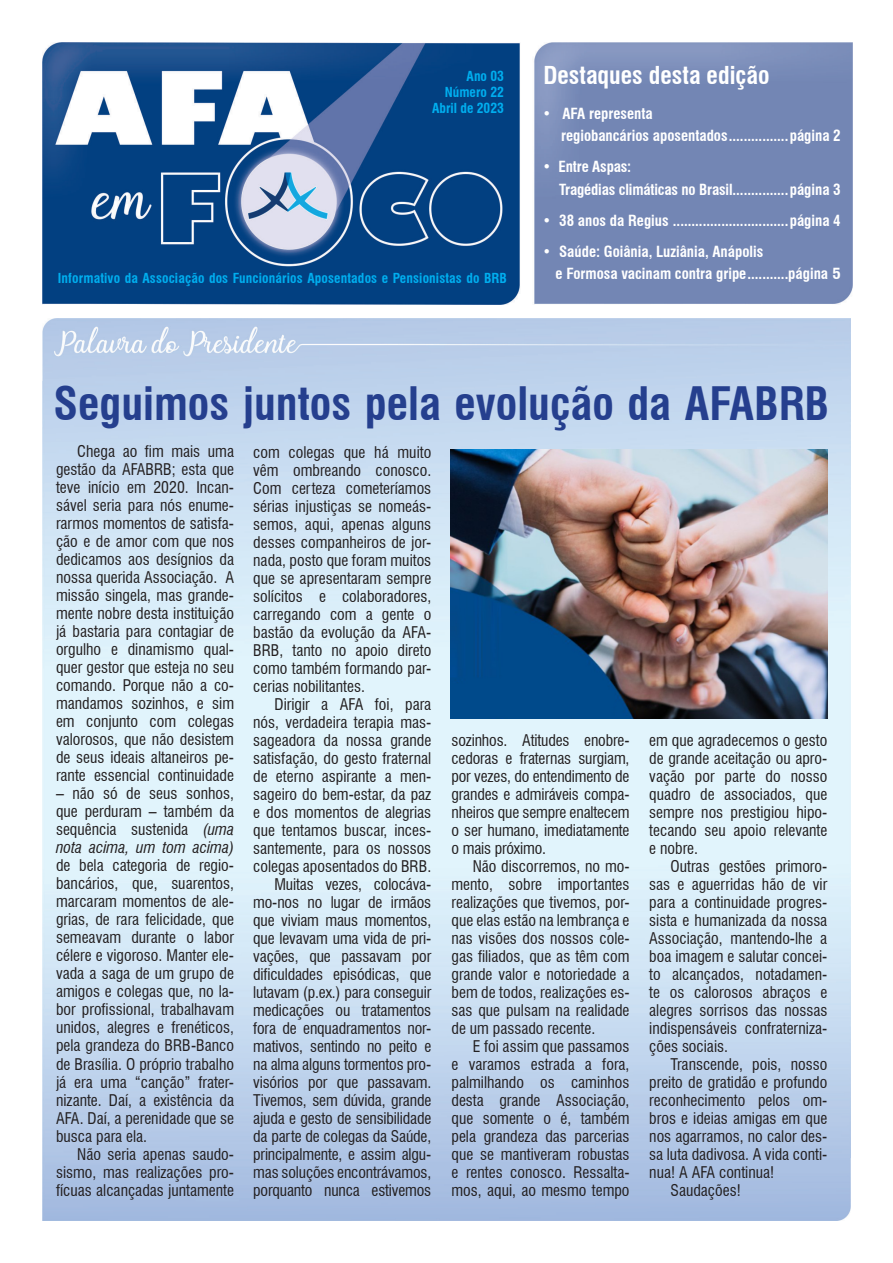
<style>
.page{position:relative;width:893px;height:1263px;background:#fff}
.page>*{position:absolute;margin:0;border:0;box-sizing:border-box;transform-origin:0 0}
.t1{font:700 condensed 45px "Swiss 721 BT";color:#253f8e}
.t2{font:700 condensed 24.15px "Swiss 721 BT";color:#fff}
.t3{font:condensed 15.75px/18px "Swiss 721 BT";color:#231f20;text-align:justify}
.t4{font:700 condensed 15px/22.5px "Swiss 721 BT";color:#fff}
.t5{font:700 condensed 13.5px "Swiss 721 BT";letter-spacing:.01em;color:#00aeef}
.s1{font-style:italic}
</style>
<div class="page">
<img style="left:42px;top:319px;width:808px;height:901px">
<img style="left:43px;top:43px;width:810px;height:261px">
<img style="left:451px;top:449px;width:377px;height:269px">
<p class="t5" style="left:467px;top:68px;width:39px">Ano 03</p>
<p class="t5" style="left:445px;top:84px;width:61px">Número 22</p>
<p class="t5" style="left:432px;top:100px;width:73px">Abril de 2023</p>
<p class="t5" style="left:58px;top:270px;width:450px">Informativo da Associação dos Funcionários Aposentados e Pensionistas do BRB</p>
<p class="t2" style="left:543px;top:60px;width:228px">Destaques desta edição</p>
<p class="t4" style="left:542px;top:102px;width:112px">• AFA representa</p>
<p class="t4" style="left:561px;top:124px;width:281px">regiobancários aposentados................página 2</p>
<p class="t4" style="left:559px;top:155px;width:283px;text-indent:-17px">• Entre Aspas:<br>Tragédias climáticas no Brasil...............página 3</p>
<p class="t4" style="left:542px;top:209px;width:300px">• 38 anos da Regius ...............................página 4</p>
<p class="t4" style="left:556px;top:240px;width:287px;text-indent:-13px">• Saúde: Goiânia, Luziânia, Anápolis<br>e Formosa vacinam contra gripe...........página 5</p>
<p class="t1" style="left:54px;top:376px;width:777px">Seguimos juntos pela evolução da AFABRB</p>
<p class="t3" style="left:56px;top:443px;width:180px;text-indent:21px">Chega ao fim mais uma gestão da AFABRB; esta que teve início em 2020. Incan&shy;sável seria para nós enume&shy;rarmos momentos de satisfa&shy;ção e de amor com que nos dedicamos aos desígnios da nossa querida Associação. A missão singela, mas grande&shy;mente nobre desta instituição já bastaria para contagiar de orgulho e dinamismo qual&shy;quer gestor que esteja no seu comando. Porque não a co&shy;mandamos sozinhos, e sim em conjunto com colegas valorosos, que não desistem de seus ideais altaneiros pe&shy;rante essencial continuidade</p>
<p class="t3" style="left:56px;top:785px;width:180px">– não só de seus sonhos, que perduram – também da sequência sustenida <span class="s1">(uma nota acima, um tom acima) </span>de bela categoria de regio&shy;bancários, que, suarentos, marcaram momentos de ale&shy;grias, de rara felicidade, que semeavam durante o labor célere e vigoroso. Manter ele&shy;vada a saga de um grupo de amigos e colegas que, no la&shy;bor profissional, trabalhavam unidos, alegres e frenéticos, pela grandeza do BRB-Banco de Brasília. O próprio trabalho já era uma “canção” frater&shy;nizante. Daí, a existência da AFA. Daí, a perenidade que se busca para ela.</p>
<p class="t3" style="left:56px;top:1145px;width:180px;text-indent:21px">Não seria apenas saudo&shy;sismo, mas realizações pro&shy;fícuas alcançadas juntamente</p>
<p class="t3" style="left:253px;top:443px;width:180px">com colegas que há muito vêm ombreando conosco.<br>Com certeza cometeríamos sérias injustiças se nomeás&shy;semos, aqui, apenas alguns desses companheiros de jor&shy;nada, posto que foram muitos que se apresentaram sempre solícitos e colaboradores, carregando com a gente o bastão da evolução da AFA-BRB, tanto no apoio direto como também formando par&shy;cerias nobilitantes.</p>
<p class="t3" style="left:253px;top:695px;width:180px;text-indent:21px">Dirigir a AFA foi, para nós, verdadeira terapia mas&shy;sageadora da nossa grande satisfação, do gesto fraternal de eterno aspirante a men&shy;sageiro do bem-estar, da paz e dos momentos de alegrias que tentamos buscar, inces&shy;santemente, para os nossos colegas aposentados do BRB.</p>
<p class="t3" style="left:253px;top:875px;width:180px;text-indent:21px">Muitas vezes, colocáva&shy;mo-nos no lugar de irmãos que viviam maus momentos, que levavam uma vida de pri&shy;vações, que passavam por dificuldades episódicas, que lutavam (p.ex.) para conseguir medicações ou tratamentos fora de enquadramentos nor&shy;mativos, sentindo no peito e na alma alguns tormentos pro&shy;visórios por que passavam.<br>Tivemos, sem dúvida, grande ajuda e gesto de sensibilidade da parte de colegas da Saúde, principalmente, e assim algu&shy;mas soluções encontrávamos, porquanto nunca estivemos</p>
<p class="t3" style="left:649px;top:731px;width:180px">em que agradecemos o gesto de grande aceitação ou apro&shy;vação por parte do nosso quadro de associados, que sempre nos prestigiou hipo&shy;tecando seu apoio relevante e nobre.</p>
<p class="t3" style="left:649px;top:857px;width:180px;text-indent:21px">Outras gestões primoro&shy;sas e aguerridas hão de vir para a continuidade progres&shy;sista e humanizada da nossa Associação, mantendo-lhe a boa imagem e salutar concei&shy;to alcançados, notadamen&shy;te os calorosos abraços e alegres sorrisos das nossas indispensáveis confraterniza&shy;ções sociais.</p>
<p class="t3" style="left:649px;top:1055px;width:180px;text-indent:21px">Transcende, pois, nosso preito de gratidão e profundo reconhecimento pelos om&shy;bros e ideias amigas em que nos agarramos, no calor des&shy;sa luta dadivosa. A vida conti&shy;nua! A AFA continua!</p>
<p class="t3" style="left:670px;top:1181px;width:72px">Saudações!</p>
<p class="t3" style="left:451px;top:731px;width:180px">sozinhos. Atitudes enobre&shy;cedoras e fraternas surgiam, por vezes, do entendimento de grandes e admiráveis compa&shy;nheiros que sempre enaltecem o ser humano, imediatamente o mais próximo.</p>
<p class="t3" style="left:451px;top:857px;width:180px;text-indent:21px">Não discorremos, no mo&shy;mento, sobre importantes realizações que tivemos, por&shy;que elas estão na lembrança e nas visões dos nossos cole&shy;gas filiados, que as têm com grande valor e notoriedade a bem de todos, realizações es&shy;sas que pulsam na realidade de um passado recente.</p>
<p class="t3" style="left:451px;top:1037px;width:180px;text-indent:21px">E foi assim que passamos e varamos estrada a fora, palmilhando os caminhos desta grande Associação, que somente o é, também pela grandeza das parcerias que se mantiveram robustas e rentes conosco. Ressalta&shy;mos, aqui, ao mesmo tempo</p>
</div>
